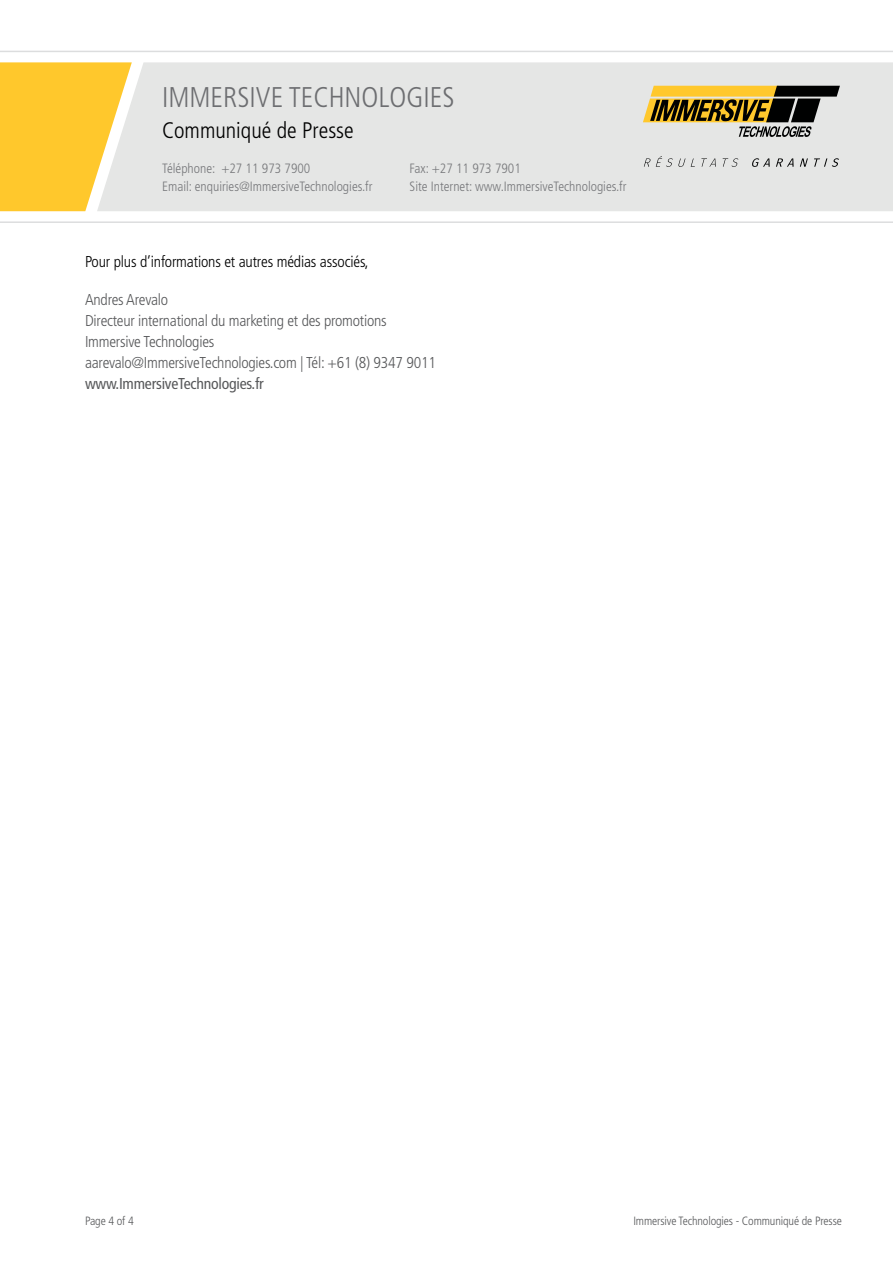
<style>
.page{position:relative;width:893px;height:1263px;background:#fff}
.page>*{position:absolute;margin:0;border:0;box-sizing:border-box;transform-origin:0 0}
.t1{font:300 condensed 28.5px "Frutiger LT Std";color:#6d6e71}
.t2{font:300 condensed 22.5px "Frutiger LT Std";color:#000}
.t3{font:300 condensed 15.75px/21px "Frutiger LT Std";letter-spacing:-.015em;color:#58595b}
.t4{font:300 condensed 15.75px "Frutiger LT Std";letter-spacing:-.01em;color:#000}
.t5{font:condensed 15.75px "Frutiger LT Std";letter-spacing:-.015em;color:#58595b}
.t6{font:300 condensed 13.5px "Frutiger LT Std";color:#77787b}
.t7{font:300 condensed 12px "Frutiger LT Std";letter-spacing:-.01em;color:#58595b}
</style>
<div class="page">
<div style="left:0;top:62px;width:97px;height:149px;background:#ffc82c"></div>
<div style="left:97px;top:62px;width:796px;height:149px;background:#e5e6e5"></div>
<hr style="left:0;top:51px;width:893px;height:1px;background:#dcddde">
<hr style="left:0;top:221px;width:893px;height:2px;background:#dcddde">
<svg style="left:643px;top:86px;width:197px;height:51px;background:#998b60"></svg>
<svg style="left:644px;top:156px;width:41px;height:11px"></svg>
<svg style="left:691px;top:158px;width:4px;height:9px"></svg>
<svg style="left:701px;top:158px;width:15px;height:9px"></svg>
<svg style="left:723px;top:158px;width:15px;height:9px"></svg>
<svg style="left:751px;top:158px;width:19px;height:9px"></svg>
<svg style="left:776px;top:158px;width:18px;height:9px"></svg>
<svg style="left:800px;top:158px;width:8px;height:9px"></svg>
<svg style="left:814px;top:158px;width:25px;height:9px"></svg>
<h1 class="t1" style="left:162px;top:81px;width:294px">IMMERSIVE TECHNOLOGIES</h1>
<h2 class="t2" style="left:162px;top:118px;width:193px">Communiqué de Presse</h2>
<p class="t6" style="left:162px;top:161px;width:150px">Téléphone: +27 11 973 7900</p>
<p class="t6" style="left:410px;top:161px;width:113px">Fax: +27 11 973 7901</p>
<p class="t6" style="left:162px;top:179px;width:212px">Email: enquiries@ImmersiveTechnologies.fr</p>
<p class="t6" style="left:410px;top:179px;width:218px">Site Internet: www.ImmersiveTechnologies.fr</p>
<h2 class="t2" style="left:162px;top:118px;width:121px">Media Release</h2>
<p class="t6" style="left:162px;top:161px;width:131px">Phone: +61 8 9347 9016</p>
<p class="t6" style="left:440px;top:161px;width:83px">61 8 9347 9090</p>
<p class="t6" style="left:365px;top:179px;width:22px">com</p>
<p class="t6" style="left:410px;top:179px;width:194px">Web: www.ImmersiveTechnologies.com</p>
<p class="t4" style="left:85px;top:253px;width:285px">Pour plus d’informations et autres médias associés,</p>
<p class="t3" style="left:85px;top:289px;width:352px">Andres Arevalo<br>Directeur international du marketing et des promotions Immersive Technologies<br>aarevalo@ImmersiveTechnologies.com | Tél: +61 (8) 9347 9011</p>
<p class="t5" style="left:85px;top:374px;width:180px">www.ImmersiveTechnologies.fr</p>
<p class="t7" style="left:85px;top:1214px;width:50px">Page 4 of 4</p>
<p class="t7" style="left:633px;top:1214px;width:210px">Immersive Technologies - Communiqué de Presse</p>
</div>
